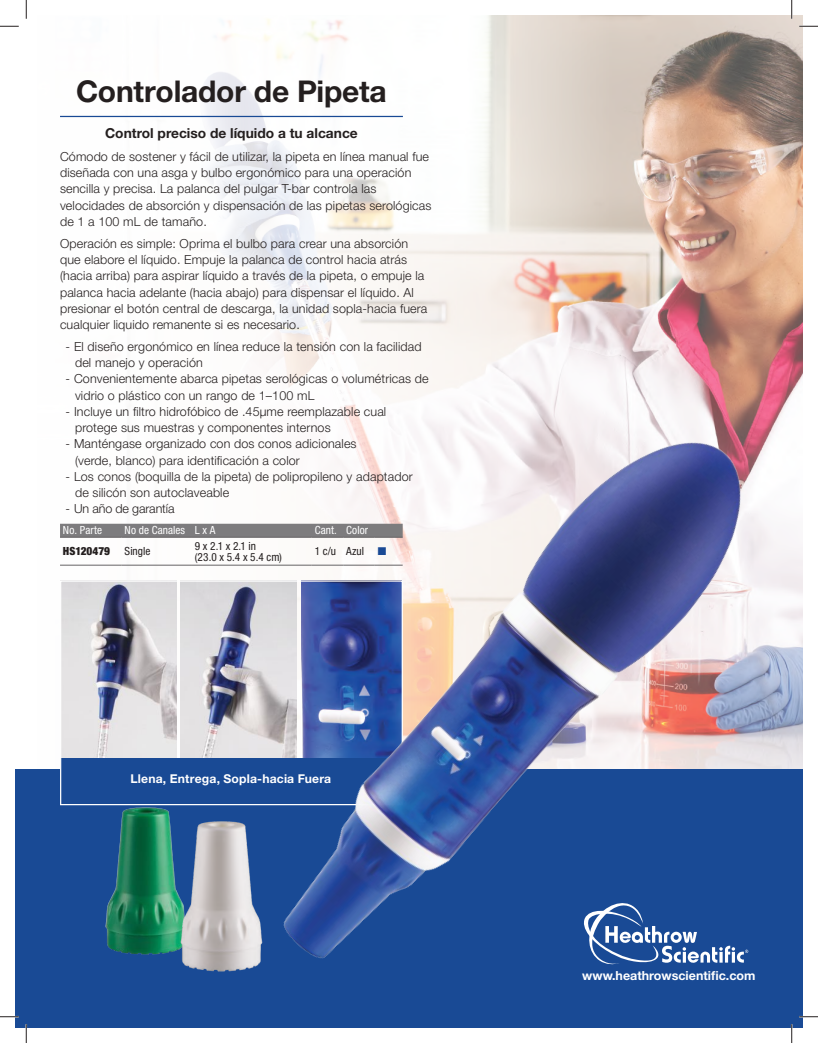
<style>
.page{position:relative;width:818px;height:1043px;background:#fff}
.page>*{position:absolute;margin:0;border:0;box-sizing:border-box;transform-origin:0 0}
.t1{font:700 30px "Helvetica Neue LT Std";letter-spacing:-.01em;color:#241f1f}
.t2{font:700 13.75px "Helvetica Neue LT Std";color:#241f1f}
.t3{font:300 12.5px/16.2px "Helvetica Neue LT Std";letter-spacing:.01em;color:#241f1f}
.t4{font:700 12.5px "Helvetica Neue LT Std";color:#fff}
.t5{font:300 12.5px "Helvetica Neue LT Std";letter-spacing:-.01em;color:#241f1f}
.t6{font:700 12.12px "Helvetica Neue LT Std";letter-spacing:.015em;color:#fff}
.t7{font:condensed 11.25px/11.2px "Helvetica Neue LT Std";color:#241f1f}
.t8{font:condensed 11.25px "Helvetica Neue LT Std";letter-spacing:.005em;color:#fff}
.t9{font:900 condensed 11.25px "Helvetica Neue LT Std";letter-spacing:.005em;color:#241f1f}
.s1{color:#194a95}
</style>
<div class="page">
<img style="left:60px;top:15px;width:742px;height:754px">
<div style="left:15px;top:769px;width:787px;height:259px;background:#194a95"></div>
<img style="left:181px;top:582px;width:31px;height:176px">
<img style="left:62px;top:582px;width:114px;height:176px">
<div style="left:60px;top:758px;width:342px;height:40px;background:#194a95"></div>
<img style="left:212px;top:386px;width:579px;height:573px">
<img style="left:92px;top:804px;width:105px;height:151px">
<img style="left:170px;top:812px;width:105px;height:160px">
<hr style="left:60px;top:116px;width:343px;height:1px;background:#194a95">
<svg style="left:580px;top:897px;width:168px;height:68px"></svg>
<hr style="left:60px;top:565px;width:62px;height:1px;background:#656365">
<hr style="left:122px;top:565px;width:70px;height:1px;background:#656365">
<hr style="left:192px;top:565px;width:120px;height:1px;background:#656365">
<hr style="left:312px;top:565px;width:31px;height:1px;background:#656365">
<hr style="left:343px;top:565px;width:32px;height:1px;background:#656365">
<svg style="left:375px;top:565px;width:27px;height:1px"></svg>
<div style="left:60px;top:523px;width:342px;height:15px;background:#7d7c7e"></div>
<hr style="left:312px;top:537px;width:31px;height:1px;background:#656365">
<hr style="left:343px;top:537px;width:32px;height:1px;background:#656365">
<svg style="left:0;top:25px;width:19px;height:2px"></svg>
<svg style="left:799px;top:25px;width:19px;height:2px"></svg>
<svg style="left:0;top:1016px;width:19px;height:1px"></svg>
<svg style="left:799px;top:1015px;width:19px;height:2px"></svg>
<svg style="left:25px;top:0;width:2px;height:19px"></svg>
<svg style="left:25px;top:1024px;width:2px;height:18px"></svg>
<svg style="left:790px;top:0;width:2px;height:19px"></svg>
<svg style="left:790px;top:1024px;width:2px;height:18px"></svg>
<h1 class="t1" style="left:76px;top:73px;width:312px">Controlador de Pipeta</h1>
<p class="t2" style="left:105px;top:124px;width:254px">Control preciso de líquido a tu alcance</p>
<p class="t3" style="left:60px;top:148px;width:373px">Cómodo de sostener y fácil de utilizar, la pipeta en línea manual fue diseñada con una asga y bulbo ergonómico para una operación sencilla y precisa. La palanca del pulgar T-bar controla las velocidades de absorción y dispensación de las pipetas serológicas de 1 a 100 mL de tamaño.</p>
<p class="t3" style="left:60px;top:235px;width:369px">Operación es simple: Oprima el bulbo para crear una absorción que elabore el líquido. Empuje la palanca de control hacia atrás (hacia arriba) para aspirar líquido a través de la pipeta, o empuje la palanca hacia adelante (hacia abajo) para dispensar el líquido. Al presionar el botón central de descarga, la unidad sopla-hacia fuera cualquier liquido remanente si es necesario.</p>
<p class="t3" style="left:75px;top:338px;width:348px;text-indent:-9px">- El diseño ergonómico en línea reduce la tensión con la facilidad del manejo y operación</p>
<p class="t3" style="left:75px;top:370px;width:355px;text-indent:-9px">- Convenientemente abarca pipetas serológicas o volumétricas de vidrio o plástico con un rango de 1–100 mL</p>
<p class="t3" style="left:75px;top:403px;width:313px;text-indent:-9px">- Incluye un filtro hidrofóbico de .45μme reemplazable cual protege sus muestras y componentes internos</p>
<p class="t3" style="left:75px;top:435px;width:283px;text-indent:-9px">- Manténgase organizado con dos conos adicionales (verde, blanco) para identificación a color</p>
<p class="t3" style="left:75px;top:468px;width:339px;text-indent:-9px">- Los conos (boquilla de la pipeta) de polipropileno y adaptador de silicón son autoclaveable</p>
<p class="t5" style="left:66px;top:501px;width:110px">- Un año de garantía</p>
<p class="t8" style="left:63px;top:524px;width:41px">No. Parte</p>
<p class="t8" style="left:125px;top:524px;width:92px">No de Canales L x A</p>
<p class="t8" style="left:314px;top:524px;width:55px">Cant. Color</p>
<p class="t9" style="left:63px;top:544px;width:49px">HS120479</p>
<p class="t7" style="left:125px;top:545px;width:27px">Single</p>
<p class="t7" style="left:195px;top:540px;width:89px">9 x 2.1 x 2.1 in<br>(23.0 x 5.4 x 5.4 cm)</p>
<p class="t7" style="left:314px;top:545px;width:73px">1 c/u Azul <span class="s1">■</span></p>
<p class="t6" style="left:130px;top:771px;width:202px">Llena, Entrega, Sopla-hacia Fuera</p>
<p class="t4" style="left:582px;top:968px;width:175px">www.heathrowscientific.com</p>
</div>
